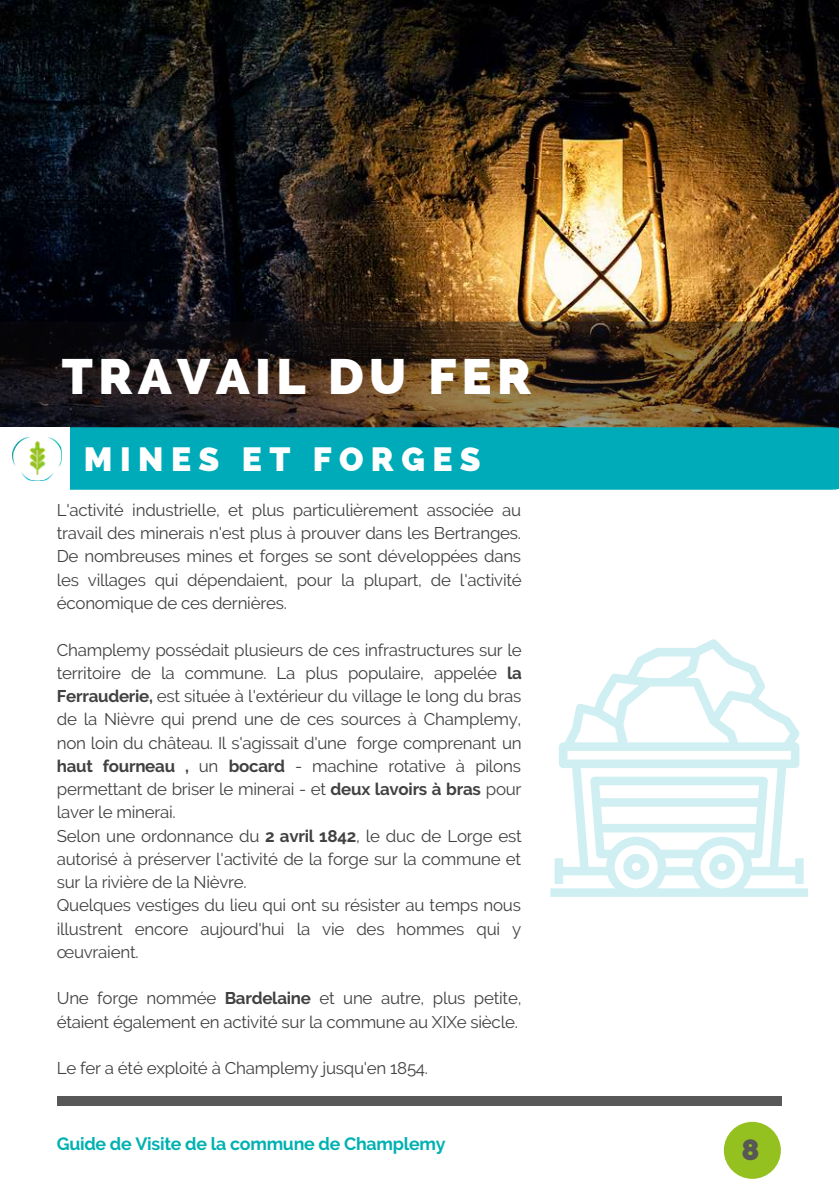
<style>
.page{position:relative;width:839px;height:1191px;background:#fff}
.page>*{position:absolute;margin:0;border:0;box-sizing:border-box;transform-origin:0 0}
.t1{font:800 50px "Raleway";letter-spacing:.11em;color:#fff}
.t2{font:800 33.6px "Raleway";letter-spacing:.22em;color:#fff}
.t3{font:800 29.4px "Raleway";color:#575756}
.t4{font:700 17.8px "Raleway";letter-spacing:-.015em;color:#00b1b2}
.t5{font:17px/23.2px "Raleway";letter-spacing:-.015em;color:#414141}
.s1{font-weight:700}
</style>
<div class="page">
<img style="left:0;top:0;width:838px;height:429px">
<div style="left:57px;top:1096px;width:724px;height:9px;background:#585858"></div>
<div style="left:0;top:427px;width:832px;height:63px;background:#00abb9"></div>
<div style="left:723px;top:1122px;width:57px;height:57px;background:#94c11f;border-radius:50%"></div>
<svg style="left:0;top:322px;width:838px;height:105px;background:#3b2c1d"></svg>
<svg style="left:550px;top:639px;width:258px;height:258px"></svg>
<svg style="left:623px;top:854px;width:26px;height:26px"></svg>
<svg style="left:709px;top:854px;width:26px;height:26px"></svg>
<div style="left:0;top:427px;width:70px;height:73px;background:#fff"></div>
<img style="left:13px;top:437px;width:49px;height:43px">
<h1 class="t1" style="left:62px;top:347px;width:471px">TRAVAIL DU FER</h1>
<h2 class="t2" style="left:84px;top:440px;width:398px">MINES ET FORGES</h2>
<p class="t5" style="left:57px;top:498px;width:466px;text-align:justify">L'activité industrielle, et plus particulièrement associée au travail des minerais n'est plus à prouver dans les Bertranges.<br>De nombreuses mines et forges se sont développées dans les villages qui dépendaient, pour la plupart, de l'activité économique de ces dernières.</p>
<p class="t5" style="left:57px;top:638px;width:466px">Champlemy possédait plusieurs de ces infrastructures sur le territoire de la commune. La plus populaire, appelée <span class="s1">la Ferrauderie,</span> est située à l'extérieur du village le long du bras de la Nièvre qui prend une de ces sources à Champlemy, non loin du château. Il s'agissait d'une forge comprenant un <span class="s1">haut fourneau ,</span> un <span class="s1">bocard</span> - machine rotative à pilons permettant de briser le minerai - et <span class="s1">deux lavoirs à bras</span> pour laver le minerai.<br>Selon une ordonnance du <span class="s1">2 avril 1842</span>, le duc de Lorge est autorisé à préserver l'activité de la forge sur la commune et sur la rivière de la Nièvre.<br>Quelques vestiges du lieu qui ont su résister au temps nous illustrent encore aujourd'hui la vie des hommes qui y œuvraient.</p>
<p class="t5" style="left:57px;top:987px;width:466px">Une forge nommée <span class="s1">Bardelaine</span> et une autre, plus petite, étaient également en activité sur la commune au XIXe siècle.</p>
<p class="t5" style="left:57px;top:1057px;width:373px">Le fer a été exploité à Champlemy jusqu'en 1854.</p>
<p class="t4" style="left:57px;top:1133px;width:390px">Guide de Visite de la commune de Champlemy</p>
<h3 class="t3" style="left:741px;top:1132px;width:20px">8</h3>
</div>
